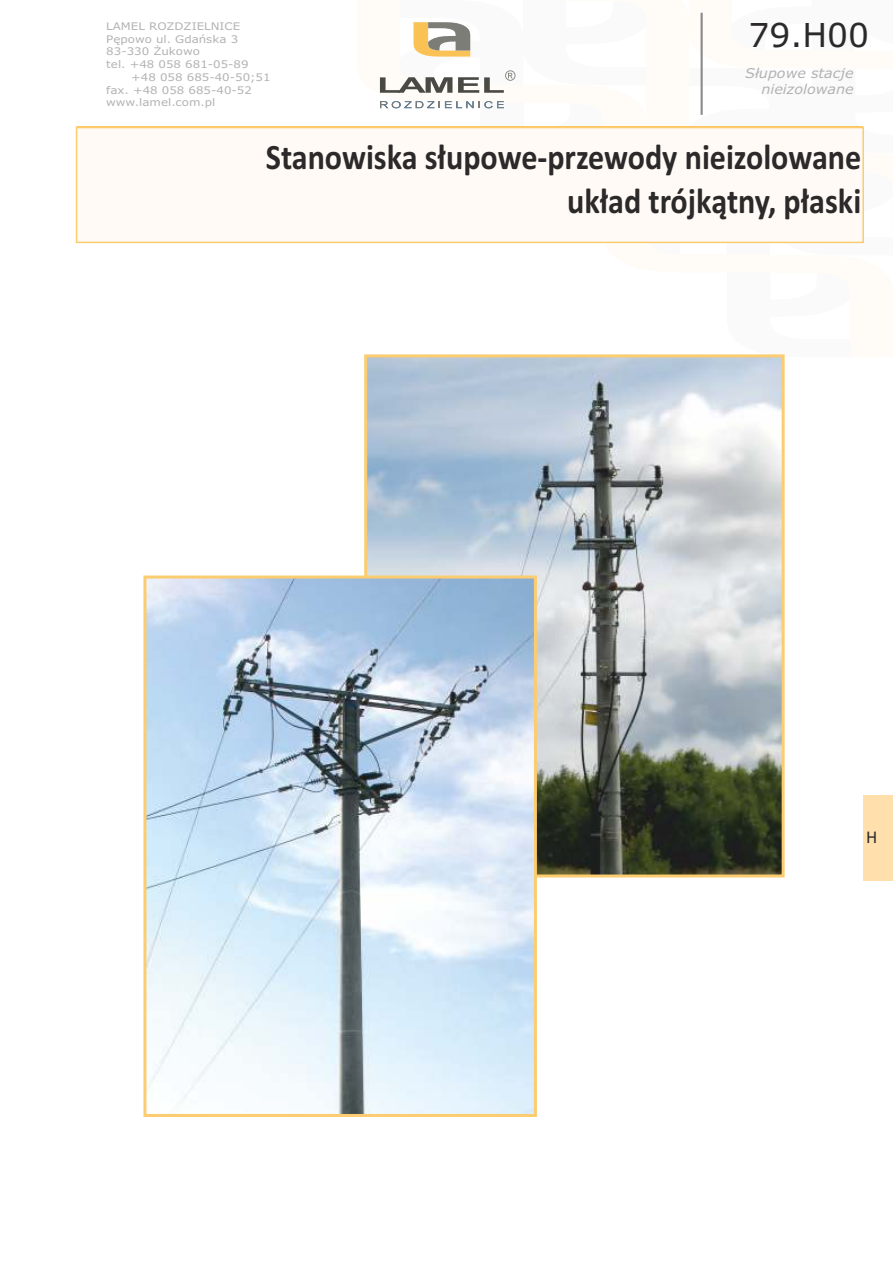
<style>
.page{position:relative;width:893px;height:1263px;background:#fff}
.page>*{position:absolute;margin:0;border:0;box-sizing:border-box;transform-origin:0 0}
.t1{font:700 36px/44px "Calibri";color:#2b2929;text-align:right;scale:.89 1}
.t2{font:33px "Verdana";color:#2b2929}
.t3{font:18px "Calibri";color:#2b2929}
.t4{font:italic 13.5px/16.4px "Verdana";color:#b3b3b3;text-align:right;scale:1.06 1}
.t5{font:10.5px "Verdana";color:#b3b3b3;scale:1.13 1}
</style>
<div class="page">
<svg style="left:379px;top:12px;width:324px;height:103px"></svg>
<div style="left:863px;top:795px;width:30px;height:85px;background:#ffe0ad"></div>
<div style="left:75px;top:126px;width:789px;height:118px;background:#fffaf5"></div>
<img style="left:368px;top:358px;width:413px;height:515px">
<div style="left:364px;top:354px;width:421px;height:523px;border:3px solid #fccc70"></div>
<img style="left:147px;top:579px;width:386px;height:534px">
<div style="left:143px;top:575px;width:394px;height:542px;border:3px solid #fccc70"></div>
<p class="t5" style="left:106px;top:22px;width:120px">LAMEL ROZDZIELNICE</p>
<p class="t5" style="left:106px;top:34px;width:118px">Pępowo ul. Gdańska 3</p>
<p class="t5" style="left:106px;top:47px;width:84px">83-330 Żukowo</p>
<p class="t5" style="left:106px;top:60px;width:127px">tel. +48 058 681-05-89</p>
<p class="t5" style="left:131px;top:73px;width:125px">+48 058 685-40-50;51</p>
<p class="t5" style="left:106px;top:86px;width:130px">fax. +48 058 685-40-52</p>
<p class="t5" style="left:106px;top:98px;width:98px">www.lamel.com.pl</p>
<h2 class="t2" style="left:748px;top:22px;width:122px">79.H00</h2>
<p class="t4" style="left:745px;top:66px;width:104px">Słupowe stacje nieizolowane</p>
<h1 class="t1" style="left:266px;top:138px;width:670px">Stanowiska słupowe-przewody nieizolowane układ trójkątny, płaski</h1>
<h3 class="t3" style="left:866px;top:830px;width:13px">H</h3>
</div>
